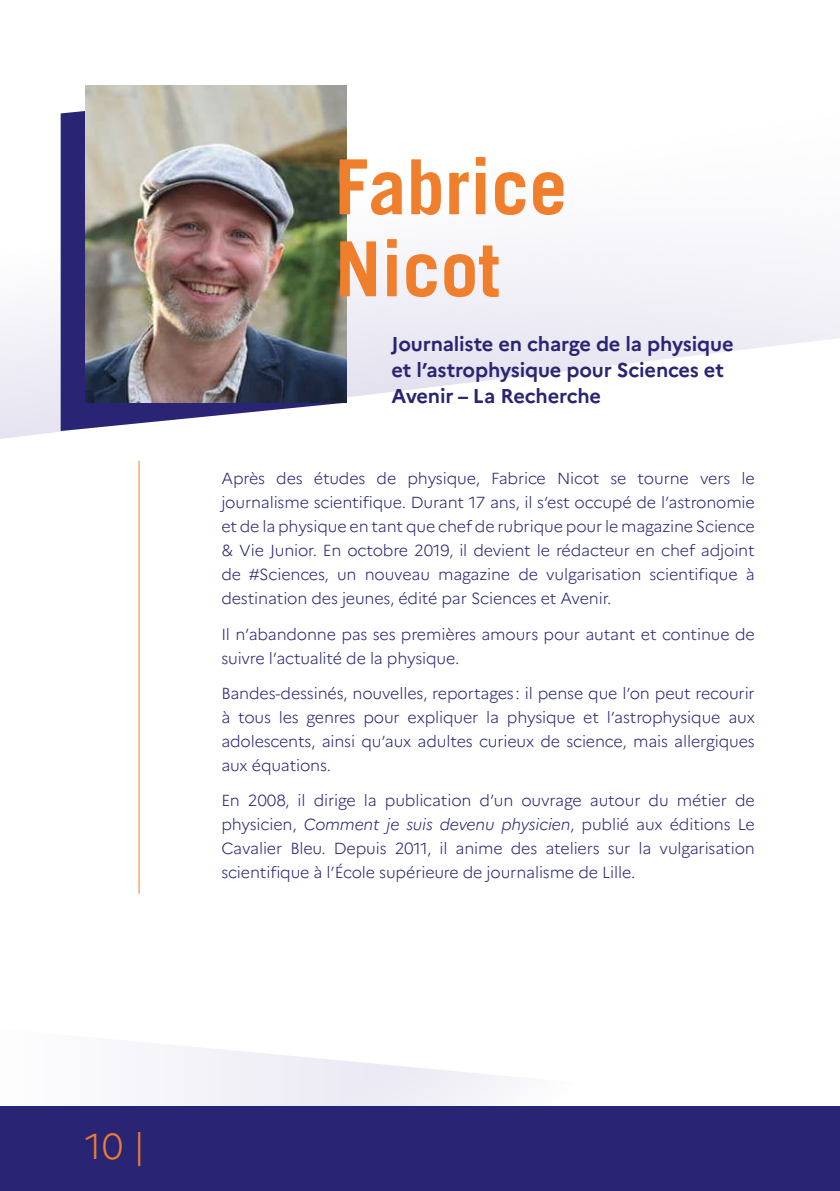
<style>
.page{position:relative;width:840px;height:1191px;background:#fff}
.page>*{position:absolute;margin:0;border:0;box-sizing:border-box;transform-origin:0 0}
.t1{font:700 76px/82px "Trade Gothic LT Std";color:#ef7e2d}
.t2{font:300 36px "Marianne";color:#ef7e2d}
.t3{font:700 20px/26px "Marianne";letter-spacing:-.01em;color:#292574}
.t4{font:300 16px/24px "Marianne";letter-spacing:-.01em;color:#292574;text-align:justify}
.s1{font-style:italic}
</style>
<div class="page">
<svg style="left:0;top:85px;width:839px;height:354px"></svg>
<svg style="left:166px;top:1045px;width:345px;height:61px"></svg>
<div style="left:0;top:1106px;width:839px;height:85px;background:#292574"></div>
<svg style="left:61px;top:85px;width:285px;height:346px;fill:#292574"></svg>
<hr style="left:138px;top:461px;width:1px;height:432px;background:#ef7e2d">
<img style="left:85px;top:85px;width:261px;height:318px">
<h1 class="t1" style="left:334px;top:145px;width:234px">Fabrice<br>Nicot</h1>
<p class="t3" style="left:391px;top:330px;width:343px">Journaliste en charge de la physique et l’astrophysique pour Sciences et<br>Avenir – La Recherche</p>
<p class="t4" style="left:221px;top:466px;width:534px">Après des études de physique, Fabrice Nicot se tourne vers le journalisme scientifique. Durant 17 ans, il s’est occupé de l’astronomie et de la physique en tant que chef de rubrique pour le magazine Science &amp; Vie Junior. En octobre 2019, il devient le rédacteur en chef adjoint de #Sciences, un nouveau magazine de vulgarisation scientifique à destination des jeunes, édité par Sciences et Avenir.</p>
<p class="t4" style="left:221px;top:622px;width:534px">Il n’abandonne pas ses premières amours pour autant et continue de suivre l’actualité de la physique.</p>
<p class="t4" style="left:221px;top:681px;width:534px">Bandes-dessinés, nouvelles, reportages: il pense que l’on peut recourir à tous les genres pour expliquer la physique et l’astrophysique aux adolescents, ainsi qu’aux adultes curieux de science, mais allergiques aux équations.</p>
<p class="t4" style="left:221px;top:788px;width:534px">En 2008, il dirige la publication d’un ouvrage autour du métier de physicien, <span class="s1">Comment je suis devenu physicien</span>, publié aux éditions Le Cavalier Bleu. Depuis 2011, il anime des ateliers sur la vulgarisation scientifique à l’École supérieure de journalisme de Lille.</p>
<h2 class="t2" style="left:85px;top:1123px;width:62px">10 |</h2>
</div>
